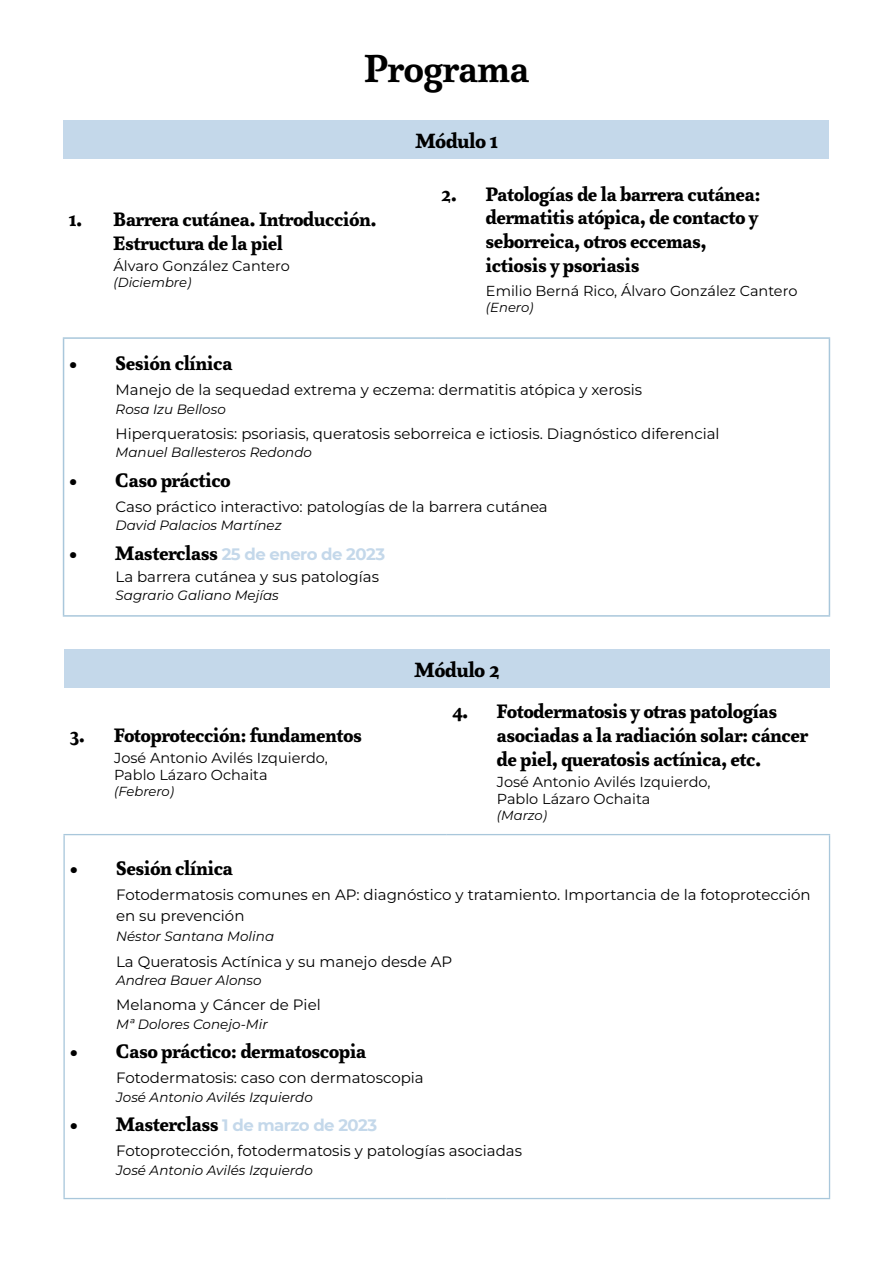
<style>
.page{position:relative;width:893px;height:1263px;background:#fff}
.page>*{position:absolute;margin:0;border:0;box-sizing:border-box;transform-origin:0 0}
.t1{font:700 45px "Atma Serif OT";color:#000}
.t2{font:900 23.7px "Atma Serif OT";color:#000}
.t3{font:900 22.5px "Atma Serif OT";color:#000}
.t4{font:900 22.35px/23.7px "Atma Serif OT";color:#000}
.t5{font:700 16.5px "Montserrat";letter-spacing:-.03em;color:#c4d8ea}
.t6{font:15px/21px "Montserrat";color:#000}
.t7{font:14.4px/17.4px "Montserrat";color:#000}
.t8{font:italic 100 13.5px "Montserrat";color:#000}
.t9{font:italic 100 13.2px "Montserrat";color:#000}
.s1{font-family:"Atma Serif OT";font-weight:900;font-size:22.5px;color:#000}
</style>
<div class="page">
<div style="left:64px;top:649px;width:765px;height:38px;background:#c4d8ea"></div>
<hr style="left:63px;top:834px;width:384px;height:1px;background:#a9c7db">
<hr style="left:63px;top:835px;width:2px;height:363px;background:#a9c7db">
<hr style="left:447px;top:834px;width:383px;height:1px;background:#a9c7db">
<hr style="left:829px;top:835px;width:1px;height:363px;background:#a9c7db">
<hr style="left:63px;top:1198px;width:384px;height:1px;background:#a9c7db">
<hr style="left:447px;top:1198px;width:383px;height:1px;background:#a9c7db">
<div style="left:64px;top:120px;width:765px;height:38px;background:#c4d8ea"></div>
<hr style="left:63px;top:337px;width:373px;height:2px;background:#a9c7db">
<hr style="left:63px;top:339px;width:1px;height:276px;background:#a9c7db">
<hr style="left:436px;top:337px;width:394px;height:2px;background:#a9c7db">
<hr style="left:829px;top:339px;width:1px;height:276px;background:#a9c7db">
<hr style="left:63px;top:615px;width:373px;height:2px;background:#a9c7db">
<hr style="left:436px;top:615px;width:394px;height:2px;background:#a9c7db">
<h1 class="t1" style="left:364px;top:42px;width:166px">Programa</h1>
<h3 class="t4" style="left:114px;top:208px;width:264px;text-indent:-45px">1. Barrera cutánea. Introducción.<br>Estructura de la piel</h3>
<p class="t7" style="left:114px;top:257px;width:178px">Álvaro González Cantero</p>
<p class="t9" style="left:114px;top:273px;width:79px">(Diciembre)</p>
<h2 class="t2" style="left:416px;top:126px;width:84px">Módulo 1</h2>
<h3 class="t4" style="left:486px;top:182px;width:276px;text-indent:-45px">2. Patologías de la barrera cutánea: dermatitis atópica, de contacto y seborreica, otros eccemas, ictiosis y psoriasis</h3>
<p class="t7" style="left:486px;top:282px;width:313px">Emilio Berná Rico, Álvaro González Cantero</p>
<p class="t9" style="left:486px;top:298px;width:49px">(Enero)</p>
<h3 class="t3" style="left:69px;top:349px;width:165px">• Sesión clínica</h3>
<p class="t6" style="left:116px;top:379px;width:528px">Manejo de la sequedad extrema y eczema: dermatitis atópica y xerosis</p>
<p class="t8" style="left:116px;top:400px;width:112px">Rosa Izu Belloso</p>
<p class="t6" style="left:116px;top:422px;width:606px">Hiperqueratosis: psoriasis, queratosis seborreica e ictiosis. Diagnóstico diferencial</p>
<p class="t8" style="left:116px;top:443px;width:198px">Manuel Ballesteros Redondo</p>
<h3 class="t3" style="left:69px;top:466px;width:163px">• Caso práctico</h3>
<p class="t6" style="left:116px;top:496px;width:434px">Caso práctico interactivo: patologías de la barrera cutánea</p>
<p class="t8" style="left:116px;top:516px;width:167px">David Palacios Martínez</p>
<p class="t5" style="left:69px;top:542px;width:318px"><span class="s1">• Masterclass</span> 25 de enero de 2023</p>
<p class="t6" style="left:116px;top:566px;width:265px">La barrera cutánea y sus patologías</p>
<p class="t8" style="left:116px;top:586px;width:165px">Sagrario Galiano Mejías</p>
<h3 class="t4" style="left:69px;top:724px;width:294px">3. Fotoprotección: fundamentos</h3>
<p class="t7" style="left:114px;top:749px;width:215px">José Antonio Avilés Izquierdo,<br>Pablo Lázaro Ochaita</p>
<p class="t9" style="left:114px;top:783px;width:62px">(Febrero)</p>
<h2 class="t2" style="left:415px;top:655px;width:86px">Módulo 2</h2>
<h3 class="t4" style="left:497px;top:700px;width:313px;text-indent:-45px">4. Fotodermatosis y otras patologías asociadas a la radiación solar: cáncer de piel, queratosis actínica, etc.</h3>
<p class="t7" style="left:497px;top:772px;width:215px">José Antonio Avilés Izquierdo,<br>Pablo Lázaro Ochaita</p>
<p class="t9" style="left:497px;top:806px;width:52px">(Marzo)</p>
<h3 class="t3" style="left:69px;top:854px;width:165px">• Sesión clínica</h3>
<p class="t6" style="left:116px;top:884px;width:696px">Fotodermatosis comunes en AP: diagnóstico y tratamiento. Importancia de la fotoprotección en su prevención</p>
<p class="t8" style="left:116px;top:927px;width:160px">Néstor Santana Molina</p>
<p class="t6" style="left:116px;top:950px;width:338px">La Queratosis Actínica y su manejo desde AP</p>
<p class="t8" style="left:116px;top:971px;width:147px">Andrea Bauer Alonso</p>
<p class="t6" style="left:116px;top:994px;width:206px">Melanoma y Cáncer de Piel</p>
<p class="t8" style="left:116px;top:1015px;width:153px">Mª Dolores Conejo-Mir</p>
<h3 class="t3" style="left:69px;top:1037px;width:298px">• Caso práctico: dermatoscopia</h3>
<p class="t6" style="left:116px;top:1067px;width:309px">Fotodermatosis: caso con dermatoscopia</p>
<p class="t8" style="left:116px;top:1088px;width:198px">José Antonio Avilés Izquierdo</p>
<p class="t5" style="left:69px;top:1113px;width:309px"><span class="s1">• Masterclass</span> 1 de marzo de 2023</p>
<p class="t6" style="left:116px;top:1140px;width:407px">Fotoprotección, fotodermatosis y patologías asociadas</p>
<p class="t8" style="left:116px;top:1161px;width:198px">José Antonio Avilés Izquierdo</p>
</div>
